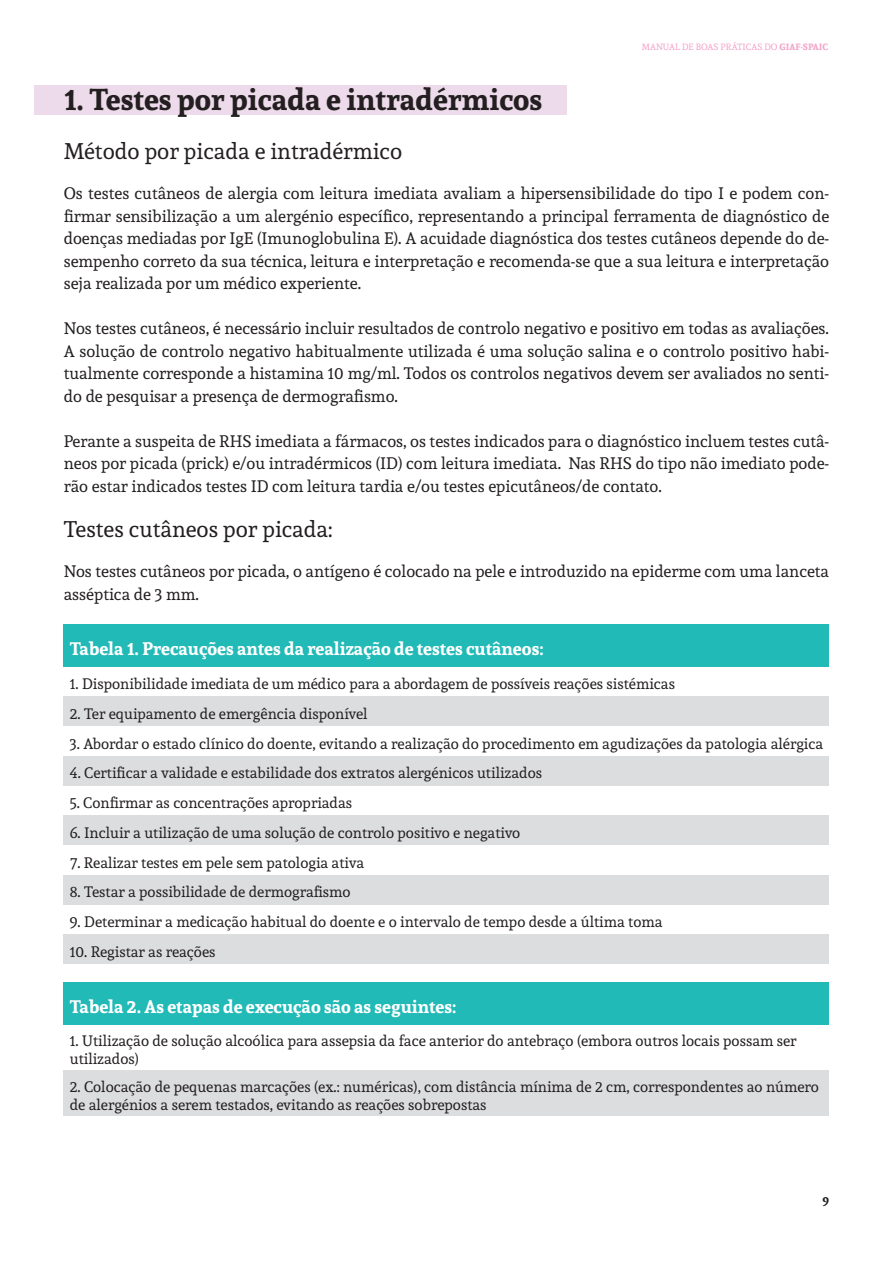
<style>
.page{position:relative;width:893px;height:1263px;background:#fff}
.page>*{position:absolute;margin:0;border:0;box-sizing:border-box;transform-origin:0 0}
.t1{font:700 30px "Andada";color:#231f20}
.t2{font:22.5px "Andada";color:#231f20}
.t3{font:700 18px "Andada";color:#fff}
.t4{font:16.5px/22.5px "Andada";color:#231f20;text-align:justify}
.t5{font:15px/18px "Andada";color:#231f20}
.t6{font:700 12px "Andada";color:#231f20}
.t7{font:9px "Andada";color:#f4a3c8}
.s1{font-weight:700}
</style>
<div class="page">
<div style="left:34px;top:85px;width:533px;height:30px;background:#eddaea"></div>
<div style="left:64px;top:624px;width:765px;height:42px;background:#21bab7"></div>
<div style="left:64px;top:696px;width:765px;height:30px;background:#dcdddf"></div>
<div style="left:64px;top:756px;width:765px;height:29px;background:#dcdddf"></div>
<div style="left:64px;top:815px;width:765px;height:30px;background:#dcdddf"></div>
<div style="left:64px;top:875px;width:765px;height:29px;background:#dcdddf"></div>
<div style="left:64px;top:934px;width:765px;height:30px;background:#dcdddf"></div>
<div style="left:64px;top:982px;width:765px;height:42px;background:#21bab7"></div>
<div style="left:64px;top:1070px;width:765px;height:46px;background:#dcdddf"></div>
<p class="t7" style="left:642px;top:41px;width:188px">MANUAL DE BOAS PRÁTICAS DO <span class="s1">GIAF-SPAIC</span></p>
<p class="t1" style="left:64px;top:79px;width:480px">1. Testes por picada e intradérmicos</p>
<p class="t2" style="left:64px;top:136px;width:340px">Método por picada e intradérmico</p>
<p class="t4" style="left:64px;top:182px;width:767px">Os testes cutâneos de alergia com leitura imediata avaliam a hipersensibilidade do tipo I e podem con&shy;firmar sensibilização a um alergénio específico, representando a principal ferramenta de diagnóstico de doenças mediadas por IgE (Imunoglobulina E). A acuidade diagnóstica dos testes cutâneos depende do de&shy;sempenho correto da sua técnica, leitura e interpretação e recomenda-se que a sua leitura e interpretação seja realizada por um médico experiente.</p>
<p class="t4" style="left:64px;top:317px;width:767px">Nos testes cutâneos, é necessário incluir resultados de controlo negativo e positivo em todas as avaliações.<br>A solução de controlo negativo habitualmente utilizada é uma solução salina e o controlo positivo habi&shy;tualmente corresponde a histamina 10 mg/ml. Todos os controlos negativos devem ser avaliados no senti&shy;do de pesquisar a presença de dermografismo.</p>
<p class="t4" style="left:64px;top:429px;width:767px">Perante a suspeita de RHS imediata a fármacos, os testes indicados para o diagnóstico incluem testes cutâ&shy;neos por picada (prick) e/ou intradérmicos (ID) com leitura imediata. Nas RHS do tipo não imediato pode&shy;rão estar indicados testes ID com leitura tardia e/ou testes epicutâneos/de contato.</p>
<p class="t2" style="left:64px;top:514px;width:270px">Testes cutâneos por picada:</p>
<p class="t4" style="left:64px;top:560px;width:767px">Nos testes cutâneos por picada, o antígeno é colocado na pele e introduzido na epiderme com uma lanceta asséptica de 3 mm.</p>
<p class="t3" style="left:70px;top:636px;width:475px">Tabela 1. Precauções antes da realização de testes cutâneos:</p>
<p class="t5" style="left:70px;top:674px;width:607px">1. Disponibilidade imediata de um médico para a abordagem de possíveis reações sistémicas</p>
<p class="t5" style="left:70px;top:704px;width:299px">2. Ter equipamento de emergência disponível</p>
<p class="t5" style="left:70px;top:734px;width:755px">3. Abordar o estado clínico do doente, evitando a realização do procedimento em agudizações da patologia alérgica</p>
<p class="t5" style="left:70px;top:764px;width:474px">4. Certificar a validade e estabilidade dos extratos alergénicos utilizados</p>
<p class="t5" style="left:70px;top:794px;width:284px">5. Confirmar as concentrações apropriadas</p>
<p class="t5" style="left:70px;top:823px;width:452px">6. Incluir a utilização de uma solução de controlo positivo e negativo</p>
<p class="t5" style="left:70px;top:853px;width:296px">7. Realizar testes em pele sem patologia ativa</p>
<p class="t5" style="left:70px;top:883px;width:282px">8. Testar a possibilidade de dermografismo</p>
<p class="t5" style="left:70px;top:913px;width:594px">9. Determinar a medicação habitual do doente e o intervalo de tempo desde a última toma</p>
<p class="t5" style="left:70px;top:942px;width:147px">10. Registar as reações</p>
<p class="t3" style="left:70px;top:994px;width:388px">Tabela 2. As etapas de execução são as seguintes:</p>
<p class="t5" style="left:70px;top:1032px;width:728px">1. Utilização de solução alcoólica para assepsia da face anterior do antebraço (embora outros locais possam ser utilizados)</p>
<p class="t5" style="left:70px;top:1077px;width:751px">2. Colocação de pequenas marcações (ex.: numéricas), com distância mínima de 2 cm, correspondentes ao número de alergénios a serem testados, evitando as reações sobrepostas</p>
<p class="t6" style="left:823px;top:1193px;width:8px">9</p>
</div>
